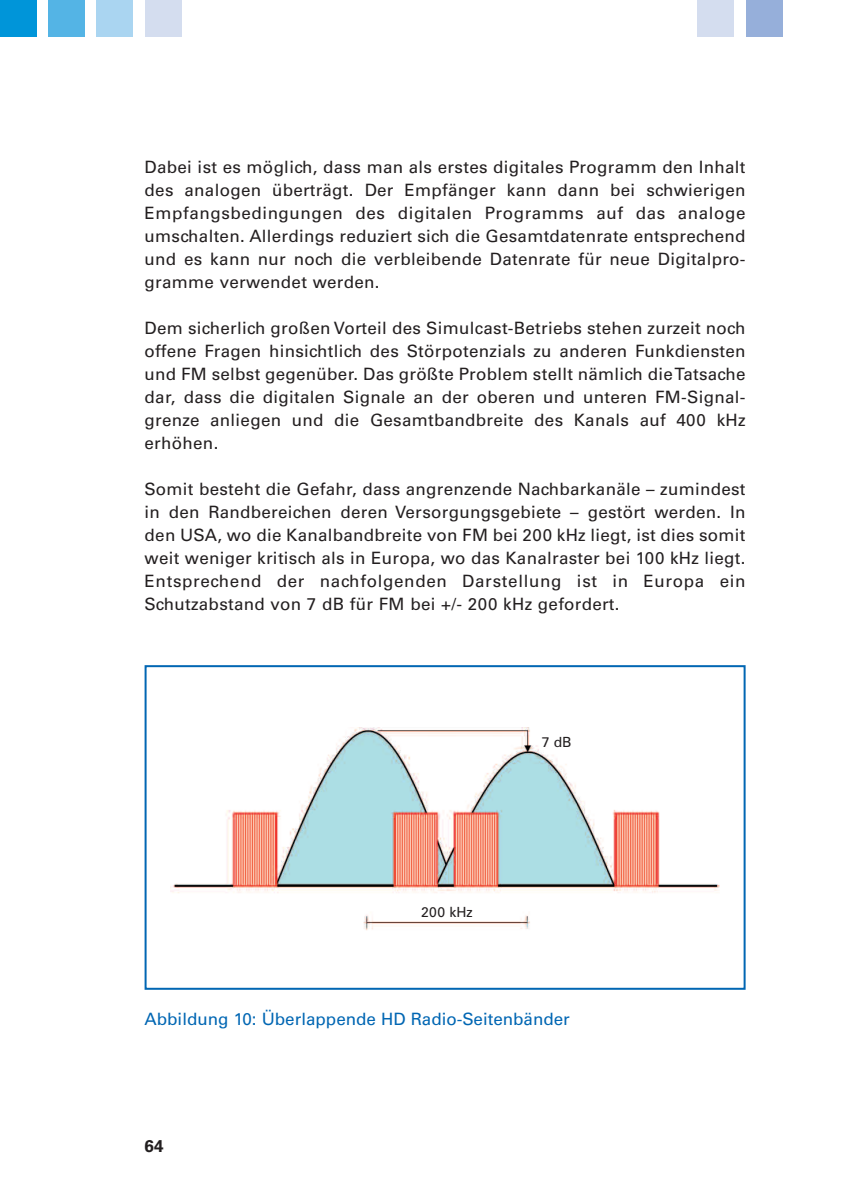
<style>
.page{position:relative;width:842px;height:1191px;background:#fff}
.page>*{position:absolute;margin:0;border:0;box-sizing:border-box;transform-origin:0 0}
.t1{font:17px/23px "Univers";letter-spacing:.015em;color:#231f20;text-align:justify}
.t2{font:17px "Univers";color:#0166b3}
.t3{font:700 17px "Univers";color:#231f20}
.t4{font:14px "Univers";color:#231f20}
</style>
<div class="page">
<div style="left:0;top:0;width:37px;height:37px;background:#0095d9"></div>
<div style="left:48px;top:0;width:37px;height:37px;background:#54b4e5"></div>
<div style="left:96px;top:0;width:37px;height:37px;background:#aad5f1"></div>
<div style="left:145px;top:0;width:36px;height:37px;background:#d4ddef"></div>
<div style="left:697px;top:0;width:37px;height:37px;background:#d4ddef"></div>
<div style="left:746px;top:0;width:36px;height:37px;background:#96afda"></div>
<img style="left:170px;top:727px;width:550px;height:204px">
<div style="left:145px;top:665px;width:601px;height:324px;border:2px solid #0166b3"></div>
<p class="t1" style="left:145px;top:157px;width:602px">Dabei ist es möglich, dass man als erstes digitales Programm den Inhalt des analogen überträgt. Der Empfänger kann dann bei schwierigen Empfangsbedingungen des digitalen Programms auf das analoge umschalten. Allerdings reduziert sich die Gesamtdatenrate entsprechend und es kann nur noch die verbleibende Datenrate für neue Digitalpro&shy;gramme verwendet werden.</p>
<p class="t1" style="left:145px;top:318px;width:602px">Dem sicherlich großen Vorteil des Simulcast-Betriebs stehen zurzeit noch offene Fragen hinsichtlich des Störpotenzials zu anderen Funkdiensten und FM selbst gegenüber. Das größte Problem stellt nämlich dieTatsache dar, dass die digitalen Signale an der oberen und unteren FM-Signal&shy;grenze anliegen und die Gesamtbandbreite des Kanals auf 400 kHz erhöhen.</p>
<p class="t1" style="left:145px;top:479px;width:602px">Somit besteht die Gefahr, dass angrenzende Nachbarkanäle – zumindest in den Randbereichen deren Versorgungsgebiete – gestört werden. In den USA, wo die Kanalbandbreite von FM bei 200 kHz liegt, ist dies somit weit weniger kritisch als in Europa, wo das Kanalraster bei 100 kHz liegt.<br>Entsprechend der nachfolgenden Darstellung ist in Europa ein Schutzabstand von 7 dB für FM bei +/- 200 kHz gefordert.</p>
<p class="t4" style="left:421px;top:907px;width:53px">200 kHz</p>
<p class="t4" style="left:542px;top:737px;width:31px">7 dB</p>
<p class="t2" style="left:145px;top:1012px;width:427px">Abbildung 10: Überlappende HD Radio-Seitenbänder</p>
<p class="t3" style="left:145px;top:1140px;width:20px">64</p>
</div>
